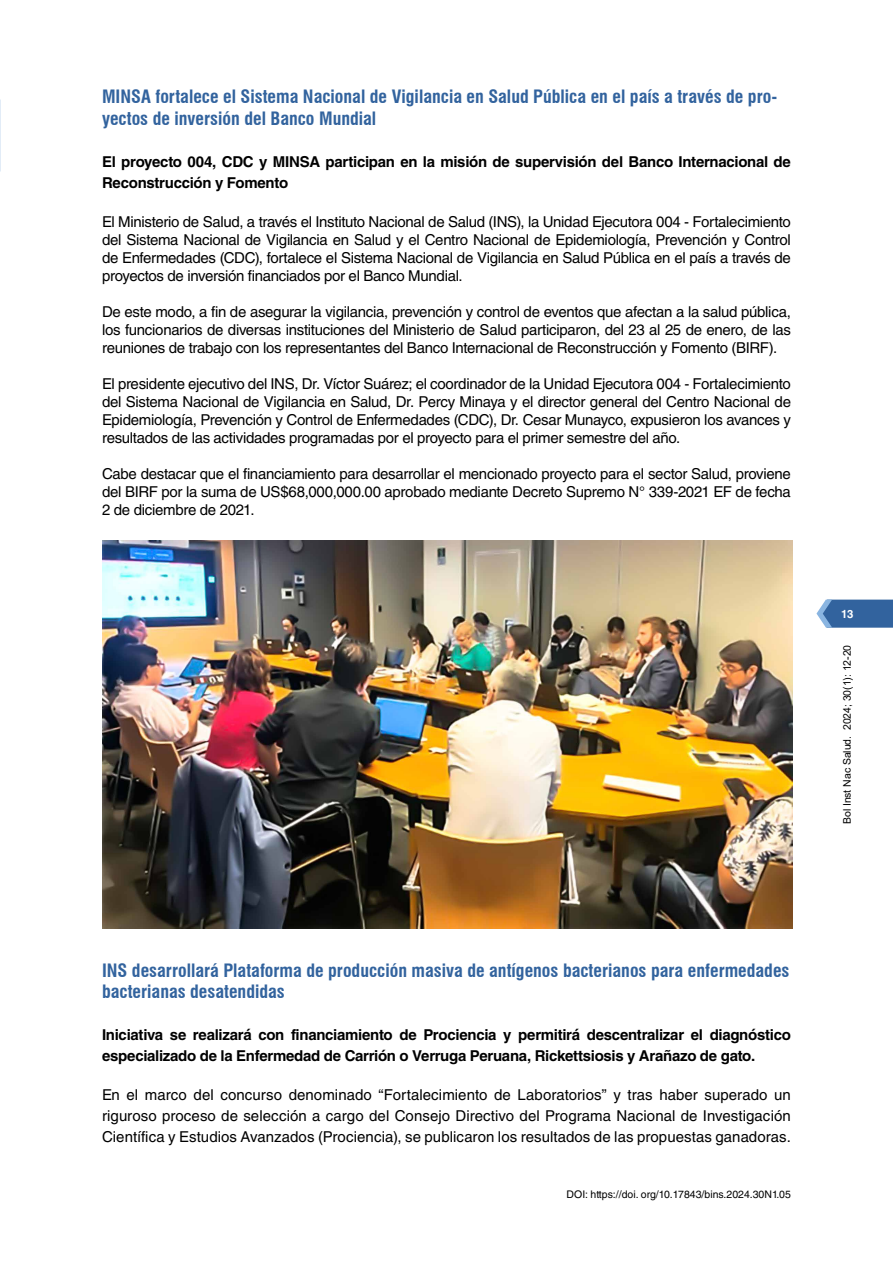
<style>
.page{position:relative;width:893px;height:1263px;background:#fff}
.page>*{position:absolute;margin:0;border:0;box-sizing:border-box;transform-origin:0 0}
.t1{font:700 condensed 18px/21.6px "Swiss 721 BT";color:#32639e}
.t2{font:15px/18px "Helvetica LT Std";letter-spacing:-.02em;color:#000;text-align:justify}
.t3{font:700 15px/21px "Helvetica LT Std";letter-spacing:-.02em;color:#000}
.t4{font:700 11.4px "Helvetica LT Std";color:#fff}
.t5{font:10.5px "Helvetica LT Std";color:#000}
.t6{font:10.5px "Arial";letter-spacing:-.005em;color:#000}
</style>
<div class="page">
<svg style="left:816px;top:600px;width:77px;height:28px;background:#4875aa"></svg>
<img style="left:102px;top:540px;width:690px;height:388px">
<p class="t1" style="left:102px;top:86px;width:677px">MINSA fortalece el Sistema Nacional de Vigilancia en Salud Pública en el país a través de pro&shy;yectos de inversión del Banco Mundial</p>
<p class="t3" style="left:102px;top:151px;width:690px">El proyecto 004, CDC y MINSA participan en la misión de supervisión del Banco Internacional de<br>Reconstrucción y Fomento</p>
<p class="t2" style="left:102px;top:212px;width:690px">El Ministerio de Salud, a través el Instituto Nacional de Salud (INS), la Unidad Ejecutora 004 - Fortalecimiento del Sistema Nacional de Vigilancia en Salud y el Centro Nacional de Epidemiología, Prevención y Control de Enfermedades (CDC), fortalece el Sistema Nacional de Vigilancia en Salud Pública en el país a través de proyectos de inversión financiados por el Banco Mundial.</p>
<p class="t2" style="left:102px;top:302px;width:690px">De este modo, a fin de asegurar la vigilancia, prevención y control de eventos que afectan a la salud pública, los funcionarios de diversas instituciones del Ministerio de Salud participaron, del 23 al 25 de enero, de las reuniones de trabajo con los representantes del Banco Internacional de Reconstrucción y Fomento (BIRF).</p>
<p class="t2" style="left:102px;top:374px;width:690px">El presidente ejecutivo del INS, Dr. Víctor Suárez; el coordinador de la Unidad Ejecutora 004 - Fortalecimiento del Sistema Nacional de Vigilancia en Salud, Dr. Percy Minaya y el director general del Centro Nacional de Epidemiología, Prevención y Control de Enfermedades (CDC), Dr. Cesar Munayco, expusieron los avances y resultados de las actividades programadas por el proyecto para el primer semestre del año.</p>
<p class="t2" style="left:102px;top:464px;width:690px">Cabe destacar que el financiamiento para desarrollar el mencionado proyecto para el sector Salud, proviene del BIRF por la suma de US$68,000,000.00 aprobado mediante Decreto Supremo N° 339-2021 EF de fecha 2 de diciembre de 2021.</p>
<p class="t4" style="left:841px;top:607px;width:14px">13</p>
<p class="t6" style="left:840px;top:824px;width:181px;rotate:-90deg">Bol Inst Nac Salud. 2024; 30(1): 12-20</p>
<p class="t1" style="left:102px;top:959px;width:689px">INS desarrollará Plataforma de producción masiva de antígenos bacterianos para enfermedades bacterianas desatendidas</p>
<p class="t3" style="left:102px;top:1024px;width:690px">Iniciativa se realizará con financiamiento de Prociencia y permitirá descentralizar el diagnóstico especializado de la Enfermedad de Carrión o Verruga Peruana, Rickettsiosis y Arañazo de gato.</p>
<p class="t2" style="left:102px;top:1085px;width:690px;line-height:21px">En el marco del concurso denominado “Fortalecimiento de Laboratorios” y tras haber superado un riguroso proceso de selección a cargo del Consejo Directivo del Programa Nacional de Investigación Científica y Estudios Avanzados (Prociencia), se publicaron los resultados de las propuestas ganadoras.</p>
<p class="t5" style="left:567px;top:1188px;width:226px">DOI: https://doi. org/10.17843/bins.2024.30N1.05</p>
<p class="t5" style="left:785px;top:1188px;width:7px">6</p>
</div>
